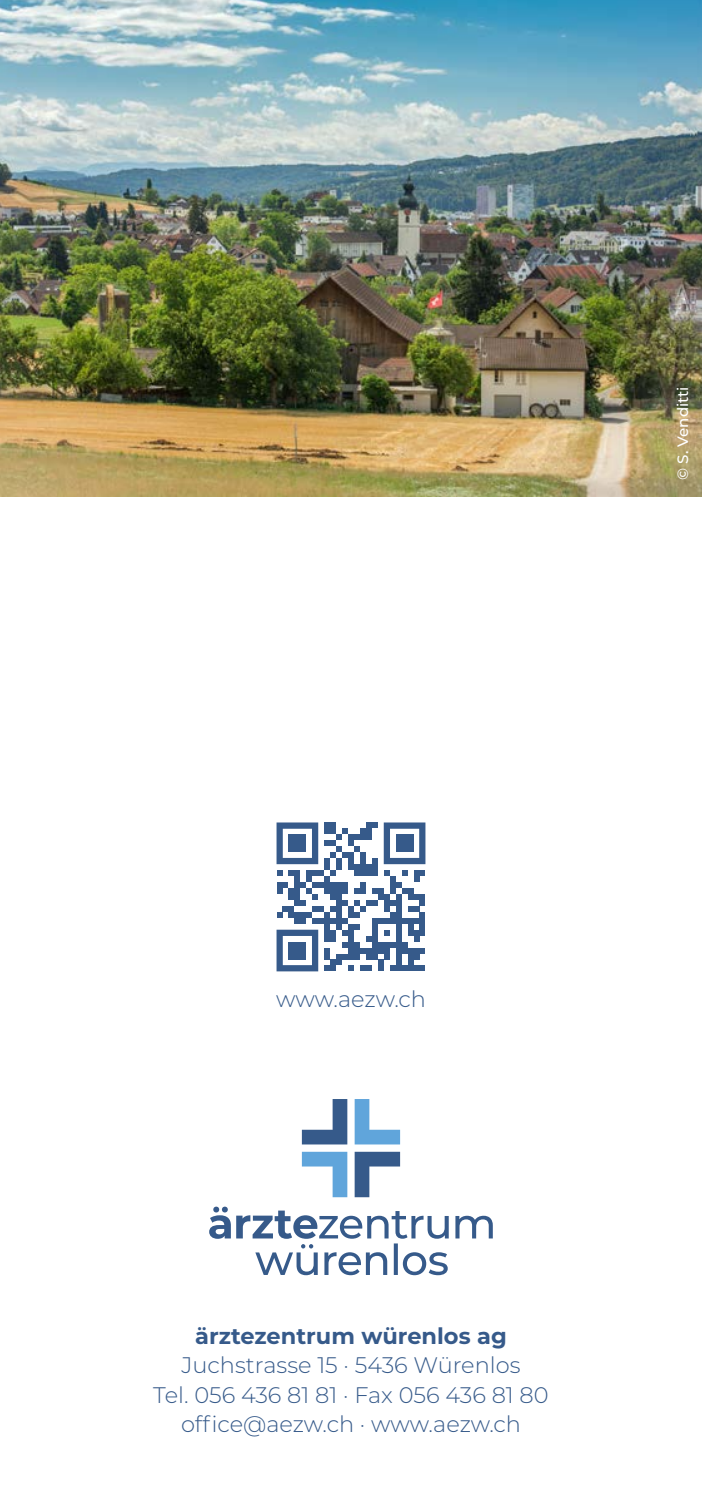
<style>
.page{position:relative;width:702px;height:1489px;background:#fff}
.page>*{position:absolute;margin:0;border:0;box-sizing:border-box;transform-origin:0 0}
.t1{font:300 22.5px/29.5px "Montserrat";color:#365a8a;text-align:center}
.t2{font:700 22.5px "Montserrat";color:#365a8a}
.t3{font:500 15px "Montserrat";color:#fff}
</style>
<div class="page">
<svg style="left:302px;top:1151px;width:45px;height:46px"></svg>
<svg style="left:302px;top:1099px;width:45px;height:45px"></svg>
<svg style="left:354px;top:1099px;width:46px;height:45px"></svg>
<svg style="left:354px;top:1151px;width:46px;height:46px"></svg>
<svg style="left:209px;top:1206px;width:284px;height:69px"></svg>
<img style="left:0;top:0;width:702px;height:496px">
<svg style="left:276px;top:822px;width:149px;height:149px"></svg>
<div style="left:288px;top:834px;width:18px;height:18px;background:#365a8a"></div>
<div style="left:395px;top:834px;width:18px;height:18px;background:#365a8a"></div>
<div style="left:288px;top:941px;width:18px;height:18px;background:#365a8a"></div>
<p class="t3" style="left:672px;top:479px;width:95px;rotate:-90deg">© S. Venditti</p>
<p class="t1" style="left:276px;top:983px;width:151px">www.aezw.ch</p>
<p class="t2" style="left:195px;top:1319px;width:313px">ärztezentrum würenlos ag</p>
<p class="t1" style="left:153px;top:1349px;width:397px">Juchstrasse 15 · 5436 Würenlos<br>Tel. 056 436 81 81 · Fax 056 436 81 80 office@aezw.ch · www.aezw.ch</p>
</div>
